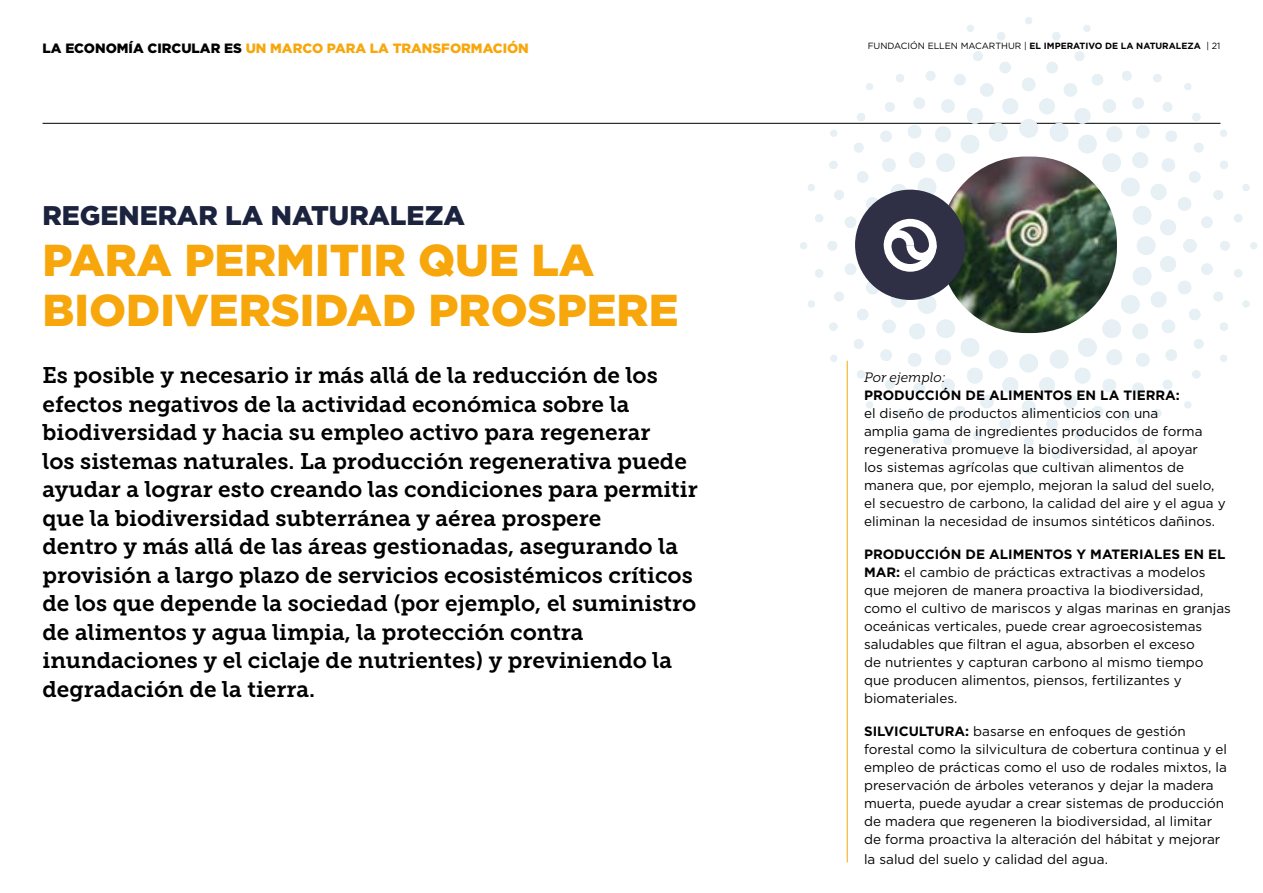
<style>
.page{position:relative;width:1263px;height:893px;background:#fff}
.page>*{position:absolute;margin:0;border:0;box-sizing:border-box;transform-origin:0 0}
.t1{font:900 44.7px/50.2px "Gotham";color:#f7a70b}
.t2{font:900 27px "Gotham";color:#1b233e}
.t3{font:22.5px/28.5px "Museo Slab 700";color:#000}
.t4{font:13.5px/18px "Gotham";color:#000}
.t5{font:900 13.5px "Gotham";color:#f7a70b}
.t6{font:700 13.5px "Gotham";color:#000}
.t7{font:italic 13.5px "Museo Slab 300";color:#000}
.t8{font:9px "Gotham";color:#000}
.s1{color:#000}
.s2{font-weight:700}
</style>
<div class="page">
<hr style="left:43px;top:123px;width:1177px;height:1px;background:#000">
<div style="left:1019px;top:119px;width:19px;height:19px;background:#e7f0f4;border-radius:50%"></div>
<div style="left:1022px;top:78px;width:13px;height:13px;background:#e7f0f4;border-radius:50%"></div>
<div style="left:999px;top:61px;width:12px;height:13px;background:#e7f0f4;border-radius:5px"></div>
<div style="left:997px;top:32px;width:8px;height:9px;background:#e7f0f4;border-radius:50%"></div>
<div style="left:1025px;top:17px;width:7px;height:7px;background:#e7f0f4;border-radius:50%"></div>
<svg style="left:973px;top:51px;width:10px;height:10px"></svg>
<svg style="left:967px;top:25px;width:7px;height:7px"></svg>
<svg style="left:829px;top:161px;width:9px;height:8px"></svg>
<svg style="left:830px;top:129px;width:8px;height:8px"></svg>
<div style="left:844px;top:216px;width:12px;height:12px;background:#e7f0f4;border-radius:5px"></div>
<svg style="left:834px;top:190px;width:10px;height:10px"></svg>
<div style="left:815px;top:214px;width:8px;height:9px;background:#e7f0f4;border-radius:50%"></div>
<svg style="left:808px;top:184px;width:7px;height:7px"></svg>
<div style="left:844px;top:263px;width:12px;height:12px;background:#e7f0f4;border-radius:5px"></div>
<div style="left:827px;top:241px;width:10px;height:10px;background:#e7f0f4;border-radius:50%"></div>
<div style="left:815px;top:269px;width:8px;height:9px;background:#e7f0f4;border-radius:50%"></div>
<div style="left:800px;top:242px;width:7px;height:7px;background:#e7f0f4;border-radius:50%"></div>
<svg style="left:834px;top:291px;width:10px;height:11px"></svg>
<svg style="left:829px;top:322px;width:9px;height:9px"></svg>
<svg style="left:808px;top:300px;width:7px;height:8px"></svg>
<svg style="left:830px;top:355px;width:8px;height:7px"></svg>
<svg style="left:943px;top:437px;width:9px;height:8px"></svg>
<svg style="left:912px;top:437px;width:8px;height:7px"></svg>
<div style="left:999px;top:418px;width:12px;height:12px;background:#e7f0f4;border-radius:5px"></div>
<svg style="left:973px;top:430px;width:10px;height:10px"></svg>
<div style="left:997px;top:451px;width:8px;height:9px;background:#e7f0f4;border-radius:50%"></div>
<svg style="left:967px;top:459px;width:7px;height:8px"></svg>
<div style="left:1019px;top:354px;width:19px;height:18px;background:#e7f0f4;border-radius:50%"></div>
<div style="left:1022px;top:400px;width:13px;height:14px;background:#e7f0f4;border-radius:50%"></div>
<div style="left:1046px;top:418px;width:12px;height:12px;background:#e7f0f4;border-radius:5px"></div>
<div style="left:1024px;top:437px;width:9px;height:10px;background:#e7f0f4;border-radius:50%"></div>
<div style="left:1052px;top:451px;width:9px;height:9px;background:#e7f0f4;border-radius:50%"></div>
<div style="left:1025px;top:467px;width:7px;height:7px;background:#e7f0f4;border-radius:50%"></div>
<svg style="left:1074px;top:430px;width:11px;height:10px"></svg>
<svg style="left:1105px;top:437px;width:9px;height:8px"></svg>
<svg style="left:1083px;top:459px;width:8px;height:8px"></svg>
<svg style="left:1137px;top:437px;width:8px;height:7px"></svg>
<svg style="left:1220px;top:322px;width:8px;height:9px"></svg>
<svg style="left:1220px;top:354px;width:7px;height:8px"></svg>
<svg style="left:1039px;top:256px;width:165px;height:165px"></svg>
<div style="left:1201px;top:263px;width:12px;height:12px;background:#e7f0f4;border-radius:5px"></div>
<svg style="left:1213px;top:291px;width:10px;height:11px"></svg>
<div style="left:1234px;top:269px;width:8px;height:9px;background:#e7f0f4;border-radius:50%"></div>
<svg style="left:1242px;top:300px;width:8px;height:8px"></svg>
<div style="left:1137px;top:236px;width:18px;height:19px;background:#e7f0f4;border-radius:50%"></div>
<div style="left:1183px;top:239px;width:14px;height:13px;background:#e7f0f4;border-radius:50%"></div>
<div style="left:1201px;top:216px;width:12px;height:12px;background:#e7f0f4;border-radius:5px"></div>
<div style="left:1220px;top:241px;width:10px;height:10px;background:#e7f0f4;border-radius:50%"></div>
<div style="left:1234px;top:214px;width:8px;height:9px;background:#e7f0f4;border-radius:50%"></div>
<div style="left:1250px;top:242px;width:7px;height:7px;background:#e7f0f4;border-radius:50%"></div>
<svg style="left:1213px;top:190px;width:10px;height:10px"></svg>
<svg style="left:1220px;top:161px;width:8px;height:8px"></svg>
<svg style="left:1242px;top:184px;width:8px;height:7px"></svg>
<svg style="left:1220px;top:129px;width:7px;height:8px"></svg>
<svg style="left:1038px;top:71px;width:166px;height:165px"></svg>
<div style="left:1046px;top:61px;width:12px;height:13px;background:#e7f0f4;border-radius:5px"></div>
<svg style="left:1074px;top:51px;width:11px;height:10px"></svg>
<div style="left:1052px;top:32px;width:9px;height:9px;background:#e7f0f4;border-radius:50%"></div>
<svg style="left:1083px;top:25px;width:8px;height:7px"></svg>
<img style="left:1019px;top:157px;width:98px;height:176px">
<svg style="left:853px;top:70px;width:166px;height:351px"></svg>
<hr style="left:847px;top:361px;width:1px;height:501px;background:#f7a70b">
<p class="t5" style="left:43px;top:39px;width:488px"><span class="s1">LA ECONOMÍA CIRCULAR ES</span> UN MARCO PARA LA TRANSFORMACIÓN</p>
<h2 class="t2" style="left:43px;top:197px;width:424px">REGENERAR LA NATURALEZA</h2>
<h1 class="t1" style="left:43px;top:234px;width:637px">PARA PERMITIR QUE LA<br>BIODIVERSIDAD PROSPERE</h1>
<p class="t8" style="left:868px;top:40px;width:354px">FUNDACIÓN ELLEN MACARTHUR | <span class="s2">EL IMPERATIVO DE LA NATURALEZA</span> | 21</p>
<p class="t3" style="left:43px;top:361px;width:657px">Es posible y necesario ir más allá de la reducción de los efectos negativos de la actividad económica sobre la biodiversidad y hacia su empleo activo para regenerar<br>los sistemas naturales. La producción regenerativa puede ayudar a lograr esto creando las condiciones para permitir que la biodiversidad subterránea y aérea prospere<br>dentro y más allá de las áreas gestionadas, asegurando la provisión a largo plazo de servicios ecosistémicos críticos de los que depende la sociedad (por ejemplo, el suministro de alimentos y agua limpia, la protección contra inundaciones y el ciclaje de nutrientes) y previniendo la degradación de la tierra.</p>
<p class="t7" style="left:864px;top:370px;width:83px">Por ejemplo:</p>
<p class="t6" style="left:864px;top:386px;width:317px">PRODUCCIÓN DE ALIMENTOS EN LA TIERRA:</p>
<p class="t4" style="left:864px;top:404px;width:363px">el diseño de productos alimenticios con una<br>amplia gama de ingredientes producidos de forma regenerativa promueve la biodiversidad, al apoyar<br>los sistemas agrícolas que cultivan alimentos de manera que, por ejemplo, mejoran la salud del suelo, el secuestro de carbono, la calidad del aire y el agua y eliminan la necesidad de insumos sintéticos dañinos.</p>
<p class="t4" style="left:864px;top:545px;width:368px"><span class="s2">PRODUCCIÓN DE ALIMENTOS Y MATERIALES EN EL MAR:</span> el cambio de prácticas extractivas a modelos que mejoren de manera proactiva la biodiversidad, como el cultivo de mariscos y algas marinas en granjas oceánicas verticales, puede crear agroecosistemas saludables que filtran el agua, absorben el exceso<br>de nutrientes y capturan carbono al mismo tiempo que producen alimentos, piensos, fertilizantes y biomateriales.</p>
<p class="t4" style="left:864px;top:722px;width:365px"><span class="s2">SILVICULTURA:</span> basarse en enfoques de gestión forestal como la silvicultura de cobertura continua y el empleo de prácticas como el uso de rodales mixtos, la preservación de árboles veteranos y dejar la madera muerta, puede ayudar a crear sistemas de producción de madera que regeneren la biodiversidad, al limitar de forma proactiva la alteración del hábitat y mejorar</p>
<p class="t4" style="left:864px;top:850px;width:245px">la salud del suelo y calidad del agua.</p>
</div>
